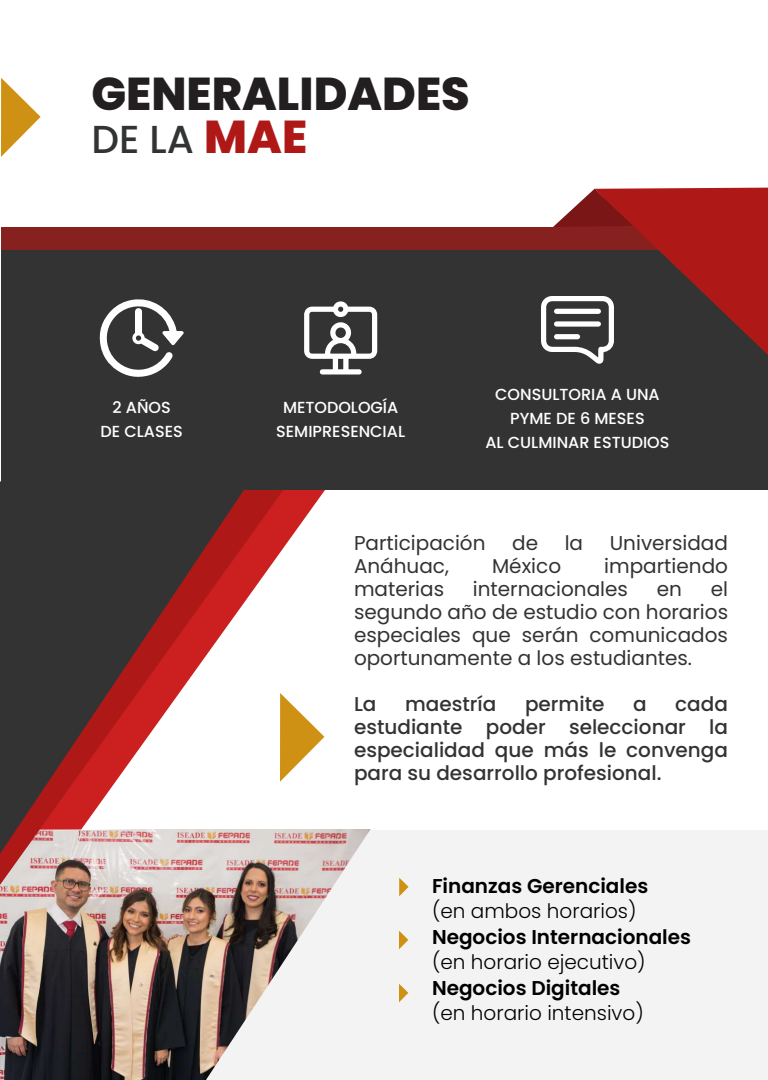
<style>
.page{position:relative;width:768px;height:1080px;background:#fff}
.page>*{position:absolute;margin:0;border:0;box-sizing:border-box;transform-origin:0 0}
.t1{font:800 46px "Poppins";color:#231f20}
.t2{font:500 39px "Poppins";color:#323333}
.t3{font:20px/23px "Poppins";color:#333;text-align:justify}
.t4{font:500 20px/23px "Poppins";color:#333;text-align:justify}
.t5{font:600 20px "Poppins";color:#000}
.t6{font:300 20px "Poppins";color:#000}
.t7{font:500 16px/24px "Poppins";color:#fff;text-align:center}
.s1{font-weight:800;font-size:46px;color:#ae1917}
</style>
<div class="page">
<svg style="left:301px;top:490px;width:24px;height:247px"></svg>
<div style="left:1px;top:830px;width:767px;height:250px;background:#f3f3f3"></div>
<img style="left:0;top:829px;width:371px;height:251px">
<svg style="left:0;top:490px;width:301px;height:395px"></svg>
<div style="left:1px;top:227px;width:767px;height:263px;background:#333"></div>
<svg style="left:1px;top:78px;width:40px;height:79px"></svg>
<svg style="left:399px;top:878px;width:10px;height:18px"></svg>
<svg style="left:280px;top:693px;width:44px;height:89px"></svg>
<svg style="left:399px;top:931px;width:9px;height:18px"></svg>
<svg style="left:399px;top:984px;width:9px;height:18px"></svg>
<svg style="left:541px;top:188px;width:227px;height:176px"></svg>
<svg style="left:304px;top:301px;width:73px;height:74px"></svg>
<svg style="left:99px;top:299px;width:85px;height:78px"></svg>
<svg style="left:1px;top:227px;width:767px;height:23px;background:#8d1f1d"></svg>
<svg style="left:0;top:481px;width:250px;height:375px"></svg>
<h1 class="t1" style="left:91px;top:67px;width:380px">GENERALIDADES</h1>
<h2 class="t2" style="left:91px;top:117px;width:217px">DE LA <span class="s1">MAE</span></h2>
<p class="t7" style="left:101px;top:396px;width:84px">2 AÑOS<br>DE CLASES</p>
<p class="t7" style="left:276px;top:396px;width:130px">METODOLOGÍA<br>SEMIPRESENCIAL</p>
<p class="t7" style="left:485px;top:383px;width:186px">CONSULTORIA A UNA<br>PYME DE 6 MESES<br>AL CULMINAR ESTUDIOS</p>
<p class="t3" style="left:354px;top:532px;width:133px">Participación</p>
<p class="t3" style="left:512px;top:532px;width:27px">de</p>
<p class="t3" style="left:565px;top:532px;width:20px">la</p>
<p class="t3" style="left:610px;top:532px;width:120px">Universidad</p>
<p class="t3" style="left:354px;top:555px;width:97px">Anáhuac,</p>
<p class="t3" style="left:492px;top:555px;width:71px">México</p>
<p class="t3" style="left:604px;top:555px;width:125px">impartiendo</p>
<p class="t3" style="left:354px;top:578px;width:92px">materias</p>
<p class="t3" style="left:473px;top:578px;width:157px">internacionales</p>
<p class="t3" style="left:657px;top:578px;width:27px">en</p>
<p class="t3" style="left:354px;top:578px;width:376px;text-indent:357px">el segundo año de estudio con horarios especiales que serán comunicados oportunamente a los estudiantes.</p>
<p class="t4" style="left:354px;top:693px;width:24px">La</p>
<p class="t4" style="left:405px;top:693px;width:93px">maestría</p>
<p class="t4" style="left:525px;top:693px;width:81px">permite</p>
<p class="t4" style="left:633px;top:693px;width:15px">a</p>
<p class="t4" style="left:354px;top:693px;width:376px;text-indent:321px">cada estudiante poder seleccionar la especialidad que más le convenga para su desarrollo profesional.</p>
<p class="t5" style="left:432px;top:874px;width:218px">Finanzas Gerenciales</p>
<p class="t6" style="left:432px;top:899px;width:206px">(en ambos horarios)</p>
<p class="t5" style="left:432px;top:925px;width:261px">Negocios Internacionales</p>
<p class="t6" style="left:432px;top:950px;width:215px">(en horario ejecutivo)</p>
<p class="t5" style="left:432px;top:976px;width:190px">Negocios Digitales</p>
<p class="t6" style="left:432px;top:1001px;width:213px">(en horario intensivo)</p>
</div>
